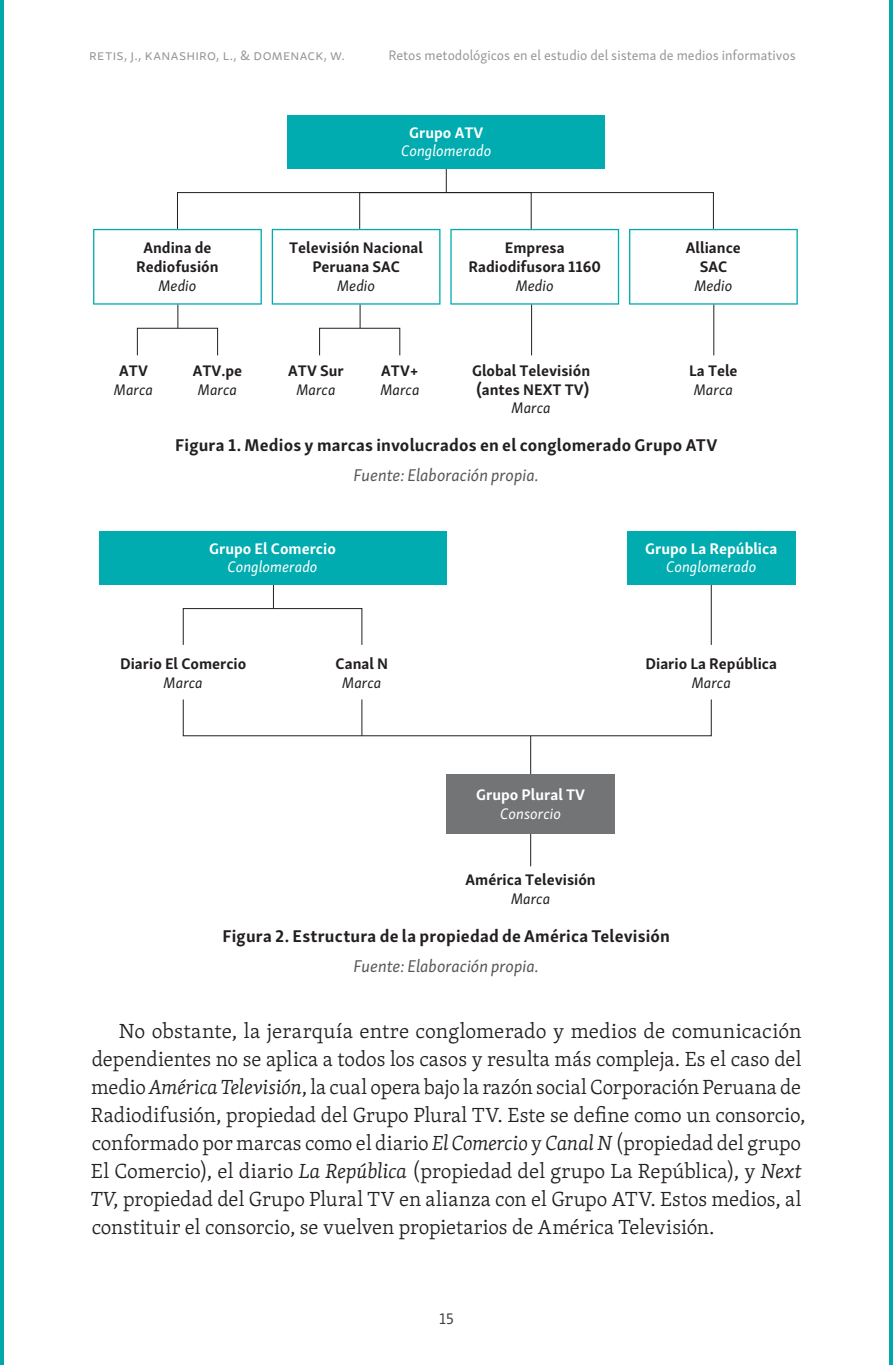
<style>
.page{position:relative;width:893px;height:1365px;background:#fff}
.page>*{position:absolute;margin:0;border:0;box-sizing:border-box;transform-origin:0 0}
.texto-contenido{font:300 21px/28px "Skolar Latin";color:#231f20}
.t1{font:700 17.5px "Skolar Sans Latn";letter-spacing:.01em;color:#231f20}
.fuente{font:italic 17.5px "Skolar Sans Latn";color:#57585a}
.t2{font:700 15.75px/18.9px "Skolar Sans Latn";color:#231f20;text-align:center}
.t3{font:700 15.75px/18.9px "Skolar Sans Latn";color:#fff;text-align:center}
.t4{font:italic 15.75px/18.9px "Skolar Sans Latn";color:#fff;text-align:center}
.t5{font:italic 15.75px/18.9px "Skolar Sans Latn";color:#231f20;text-align:center}
.t6{font:15.75px "Skolar Sans Latn";color:#3e3e3f}
.t7{font:14px "Skolar Sans Latn";color:#939598}
.t8{font:14px "Skolar Sans Latn";letter-spacing:.02em;color:#939598}
.s1{font-weight:400;font-style:italic}
.s2{font-weight:700;font-style:normal}
.s3{font-style:italic}
</style>
<div class="page">
<div style="left:288px;top:115px;width:317px;height:54px;background:#00acaf"></div>
<div style="left:177px;top:192px;width:537px;height:37px;border:1px solid #231f20"></div>
<div style="left:359px;top:192px;width:173px;height:37px;border:1px solid #231f20"></div>
<svg style="left:450px;top:229px;width:169px;height:75px"></svg>
<svg style="left:629px;top:229px;width:169px;height:75px"></svg>
<svg style="left:446px;top:169px;width:1px;height:23px"></svg>
<div style="left:137px;top:328px;width:81px;height:28px;border:1px solid #231f20"></div>
<svg style="left:93px;top:229px;width:169px;height:99px"></svg>
<div style="left:319px;top:328px;width:81px;height:28px;border:1px solid #231f20"></div>
<svg style="left:272px;top:229px;width:168px;height:99px"></svg>
<hr style="left:531px;top:304px;width:1px;height:51px;background:#231f20">
<hr style="left:713px;top:304px;width:1px;height:51px;background:#231f20">
<div style="left:183px;top:608px;width:179px;height:37px;border:1px solid #231f20"></div>
<svg style="left:273px;top:585px;width:1px;height:23px"></svg>
<hr style="left:711px;top:585px;width:1px;height:60px;background:#231f20">
<hr style="left:530px;top:735px;width:1px;height:40px;background:#231f20">
<hr style="left:530px;top:833px;width:1px;height:33px;background:#231f20">
<hr style="left:361px;top:699px;width:1px;height:36px;background:#231f20">
<div style="left:99px;top:531px;width:347px;height:54px;background:#00acaf"></div>
<div style="left:627px;top:531px;width:169px;height:54px;background:#00acaf"></div>
<div style="left:446px;top:774px;width:169px;height:59px;background:#727476"></div>
<hr style="left:0;top:0;width:4px;height:1364px;background:#00a8a9">
<hr style="left:889px;top:0;width:4px;height:1364px;background:#00a8a9">
<p class="t8" style="left:89px;top:45px;width:257px">retis, j., kanashiro, l., &amp; domenack, w.</p>
<p class="t7" style="left:389px;top:45px;width:409px">Retos metodológicos en el estudio del sistema de medios informativos</p>
<p class="t2" style="left:136px;top:237px;width:84px">Andina de<br>Rediofusión<br><span class="s1">Medio</span></p>
<p class="t4" style="left:401px;top:122px;width:92px"><span class="s2">Grupo ATV<br></span>Conglomerado</p>
<p class="t2" style="left:289px;top:237px;width:135px">Televisión Nacional<br>Peruana SAC<br><span class="s1">Medio</span></p>
<p class="t2" style="left:469px;top:237px;width:134px">Empresa<br>Radiodifusora 1160<br><span class="s1">Medio</span></p>
<p class="t2" style="left:686px;top:237px;width:56px">Alliance<br>SAC<br><span class="s1">Medio</span></p>
<p class="t2" style="left:472px;top:359px;width:119px">Global Televisión (antes NEXT TV)<br><span class="s1">Marca</span></p>
<p class="t5" style="left:114px;top:359px;width:41px"><span class="s2">ATV<br></span>Marca</p>
<p class="t2" style="left:193px;top:359px;width:51px">ATV.pe<br><span class="s1">Marca</span></p>
<p class="t2" style="left:288px;top:359px;width:57px">ATV Sur<br><span class="s1">Marca</span></p>
<p class="t5" style="left:380px;top:359px;width:41px;text-align:left"><span class="s2">ATV+<br></span>Marca</p>
<p class="t2" style="left:689px;top:359px;width:50px;text-align:left">La Tele<br><span class="s1">Marca</span></p>
<p class="t1" style="left:175px;top:430px;width:544px">Figura 1. Medios y marcas involucrados en el conglomerado Grupo ATV</p>
<p class="fuente" style="left:354px;top:461px;width:187px">Fuente: Elaboración propia.</p>
<p class="t3" style="left:209px;top:537px;width:128px">Grupo El Comercio<br><span class="s1">Conglomerado</span></p>
<p class="t3" style="left:645px;top:537px;width:133px">Grupo La República<br><span class="s1">Conglomerado</span></p>
<p class="t2" style="left:120px;top:653px;width:128px">Diario El Comercio<br><span class="s1">Marca</span></p>
<p class="t2" style="left:336px;top:653px;width:54px">Canal N<br><span class="s1">Marca</span></p>
<p class="t2" style="left:645px;top:653px;width:133px">Diario La República<br><span class="s1">Marca</span></p>
<p class="t3" style="left:476px;top:783px;width:110px">Grupo Plural TV<br><span class="s1">Consorcio</span></p>
<p class="t2" style="left:466px;top:869px;width:132px">América Televisión<br><span class="s1">Marca</span></p>
<p class="t1" style="left:222px;top:921px;width:449px">Figura 2. Estructura de la propiedad de América Televisión</p>
<p class="fuente" style="left:354px;top:952px;width:187px">Fuente: Elaboración propia.</p>
<p class="texto-contenido" style="left:90px;top:1016px;width:717px;text-indent:28px">No obstante, la jerarquía entre conglomerado y medios de comunicación dependientes no se aplica a todos los casos y resulta más compleja. Es el caso del medio <span class="s3">América Televisión</span>, la cual opera bajo la razón social Corporación Peruana de Radiodifusión, propiedad del Grupo Plural TV. Este se define como un consorcio, conformado por marcas como el diario <span class="s3">El Comercio</span> y <span class="s3">Canal N</span> (propiedad del grupo El Comercio), el diario <span class="s3">La República</span> (propiedad del grupo La República), y <span class="s3">Next TV</span>, propiedad del Grupo Plural TV en alianza con el Grupo ATV. Estos medios, al constituir el consorcio, se vuelven propietarios de América Televisión.</p>
<p class="t6" style="left:439px;top:1306px;width:16px">15</p>
</div>
